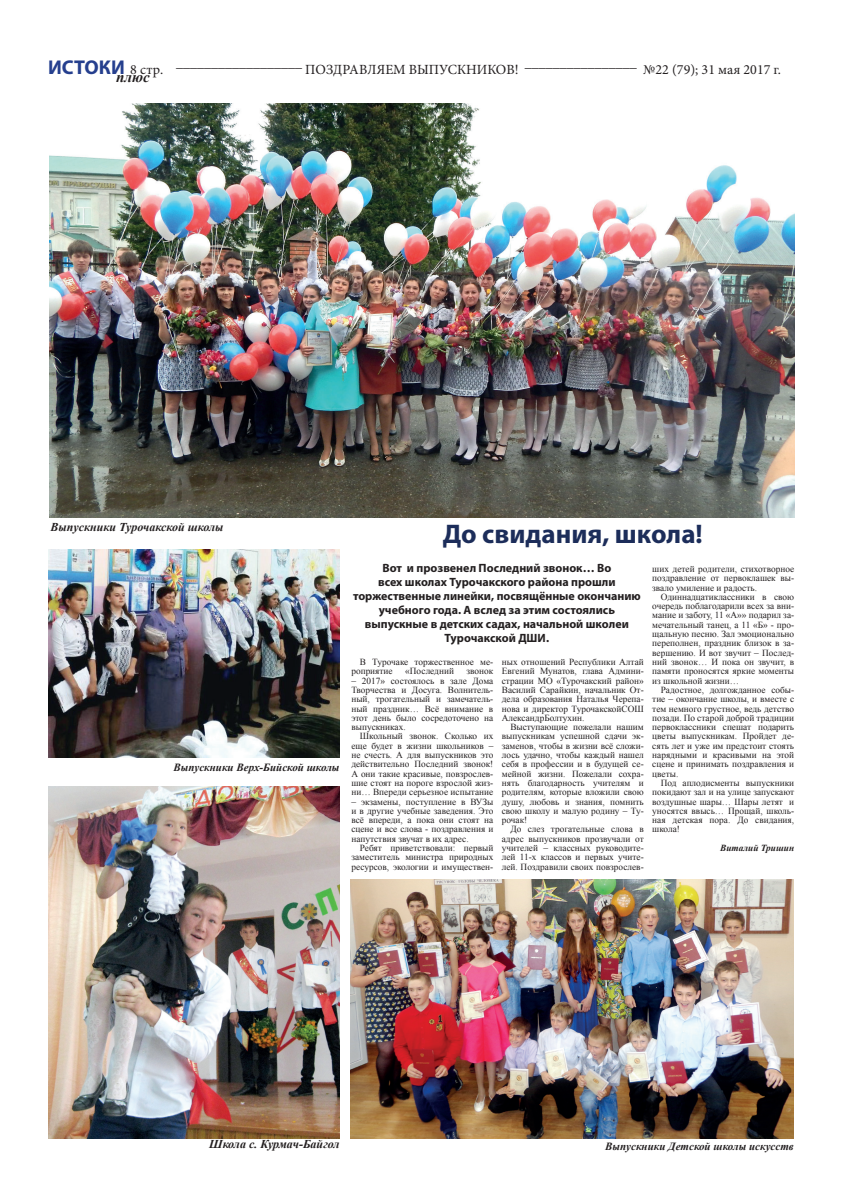
<style>
.page{position:relative;width:842px;height:1191px;background:#fff}
.page>*{position:absolute;margin:0;border:0;box-sizing:border-box;transform-origin:0 0}
.t1{font:700 27px "Myriad Pro";color:#1c2d5a}
.t2{font:700 20px "Myriad Pro";color:#253f8e}
.t3{font:italic 700 15px "Times New Roman";color:#231f20}
.t4{font:14px "Minion Pro";color:#231f20}
.t5{font:700 12px/14px "Myriad Pro";color:#231f20;text-align:center}
.t6{font:italic 700 12px "Times New Roman";color:#231f20}
.t7{font:italic 700 11px "Times New Roman";color:#231f20}
.t8{font:9.3px/9.3px "Times New Roman";color:#231f20;text-align:justify}
.t9{font:italic 700 9.3px "Times New Roman";color:#231f20}
.s1{font-family:"Minion Pro";font-weight:400;font-size:14px;color:#231f20}
</style>
<div class="page">
<img style="left:351px;top:879px;width:443px;height:259px">
<img style="left:49px;top:103px;width:746px;height:414px">
<img style="left:48px;top:549px;width:292px;height:208px">
<img style="left:48px;top:787px;width:292px;height:351px">
<h2 class="t2" style="left:48px;top:54px;width:117px">ИСТОКИ <span class="s1">8 стр.</span></h2>
<h3 class="t4" style="left:176px;top:53px;width:128px">__________________</h3>
<h3 class="t4" style="left:305px;top:60px;width:215px">ПОЗДРАВЛЯЕМ ВЫПУСКНИКОВ!</h3>
<h3 class="t4" style="left:525px;top:53px;width:113px">________________</h3>
<h3 class="t4" style="left:643px;top:60px;width:139px">№22 (79); 31 мая 2017 г.</h3>
<h3 class="t3" style="left:116px;top:67px;width:35px">плюс</h3>
<p class="t6" style="left:50px;top:519px;width:175px">Выпускники Турочакской школы</p>
<p class="t7" style="left:173px;top:759px;width:168px">Выпускники Верх-Бийской школы</p>
<h1 class="t1" style="left:443px;top:517px;width:262px">До свидания, школа!</h1>
<p class="t5" style="left:353px;top:560px;width:289px">Вот и прозвенел Последний звонок… Во<br>всех школах Турочакского района прошли торжественные линейки, посвящённые окончанию учебного года. А вслед за этим состоялись выпускные в детских садах, начальной школеи Турочакской ДШИ.</p>
<p class="t8" style="left:351px;top:657px;width:143px;text-indent:9px">В Турочаке торжественное ме&shy;роприятие</p>
<p class="t8" style="left:405px;top:666px;width:50px">«Последний</p>
<p class="t8" style="left:466px;top:666px;width:28px">звонок</p>
<p class="t8" style="left:351px;top:675px;width:143px">– 2017» состоялось в зале Дома Творчества и Досуга. Волнитель&shy;ный, трогательный и замечатель&shy;ный праздник… Всё внимание в этот день было сосредоточено на выпускниках.</p>
<p class="t8" style="left:351px;top:731px;width:143px;text-indent:9px">Школьный звонок. Сколько их еще будет в жизни школьников – не счесть. А для выпускников это действительно Последний звонок!<br>А они такие красивые, повзрослев&shy;шие стоят на пороге взрослой жиз&shy;ни… Впереди серьезное испытание</p>
<p class="t8" style="left:351px;top:796px;width:143px">– экзамены, поступление в ВУЗы и в другие учебные заведения. Это всё впереди, а пока они стоят на сцене и все слова - поздравления и напутствия звучат в их адрес.</p>
<p class="t8" style="left:351px;top:843px;width:143px;text-indent:9px">Ребят приветствовали: первый заместитель министра природных ресурсов, экологии и имуществен-</p>
<p class="t8" style="left:502px;top:657px;width:143px">ных отношений Республики Алтай Евгений Мунатов, глава Админи&shy;страции МО «Турочакский район» Василий Сарайкин, начальник От&shy;дела образования Наталья Черепа&shy;нова и директор ТурочакскойСОШ АлександрБолтухин.</p>
<p class="t8" style="left:502px;top:722px;width:143px;text-indent:9px">Выступающие пожелали нашим выпускникам успешной сдачи эк&shy;заменов, чтобы в жизни всё сложи&shy;лось удачно, чтобы каждый нашел себя в профессии и в будущей се&shy;мейной жизни. Пожелали сохра&shy;нять благодарность учителям и родителям, которые вложили свою душу, любовь и знания, помнить свою школу и малую родину – Ту&shy;рочак!</p>
<p class="t8" style="left:502px;top:824px;width:143px;text-indent:9px">До слез трогательные слова в адрес выпускников прозвучали от учителей – классных руководите&shy;лей 11-х классов и первых учите&shy;лей. Поздравили своих повзрослев-</p>
<p class="t8" style="left:652px;top:564px;width:143px">ших детей родители, стихотворное поздравление от первоклашек вы&shy;звало умиление и радость.</p>
<p class="t8" style="left:652px;top:592px;width:143px;text-indent:9px">Одиннадцатиклассники в свою очередь поблагодарили всех за вни&shy;мание и заботу, 11 «А»» подарил за&shy;мечательный танец, а 11 «Б» - про&shy;щальную песню. Зал эмоционально переполнен, праздник близок в за&shy;вершению. И вот звучит – Послед&shy;ний звонок… И пока он звучит, в памяти проносятся яркие моменты из школьной жизни…</p>
<p class="t8" style="left:652px;top:685px;width:143px;text-indent:9px">Радостное, долгожданное собы&shy;тие – окончание школы, и вместе с тем немного грустное, ведь детство позади. По старой доброй традиции первоклассники спешат подарить цветы выпускникам. Пройдет де&shy;сять лет и уже им предстоит стоять нарядными и красивыми на этой сцене и принимать поздравления и цветы.</p>
<p class="t8" style="left:652px;top:778px;width:143px;text-indent:9px">Под аплодисменты выпускники покидают зал и на улице запускают воздушные шары… Шары летят и уносятся ввысь… Прощай, школь&shy;ная детская пора. До свидания, школа!</p>
<p class="t9" style="left:720px;top:841px;width:76px">Виталий Тришин</p>
<p class="t6" style="left:209px;top:1135px;width:132px">Школа с. Курмач-Байгол</p>
<p class="t7" style="left:605px;top:1138px;width:190px">Выпускники Детской школы искусств</p>
</div>
